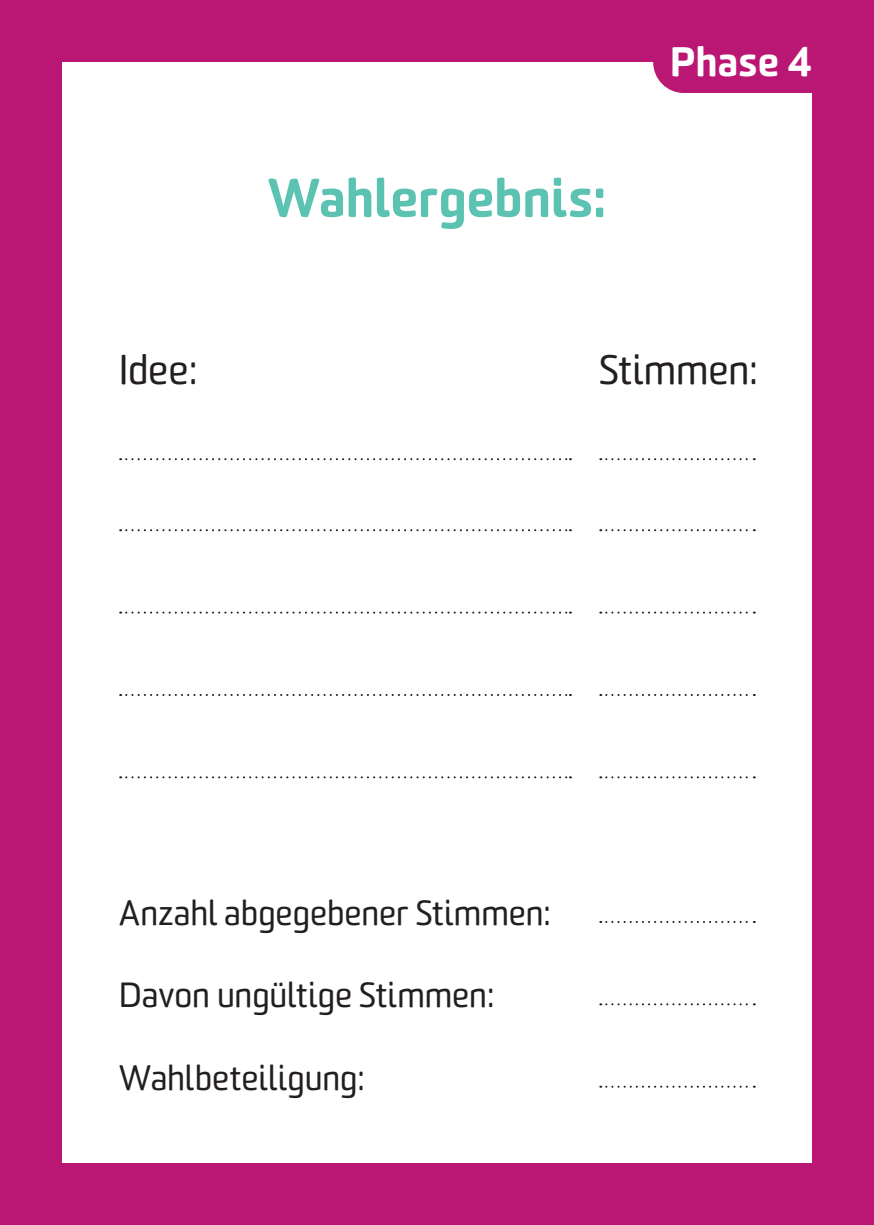
<style>
.page{position:relative;width:874px;height:1225px;background:#fff}
.page>*{position:absolute;margin:0;border:0;box-sizing:border-box;transform-origin:0 0}
.t1{font:900 52px "Sommet Rounded";letter-spacing:-.005em;color:#5cc3b2}
.t2{font:40px "Sommet Rounded";letter-spacing:-.005em;color:#231f20}
.t3{font:900 40px "Sommet Rounded";letter-spacing:.005em;color:#fff}
.t4{font:34px "Sommet Rounded";letter-spacing:-.005em;color:#231f20}
</style>
<div class="page">
<div style="left:0;top:0;width:873px;height:1225px;background:#ba1673"></div>
<div style="left:62px;top:62px;width:749px;height:1100px;background:#fff"></div>
<svg style="left:120px;top:458px;width:450px;height:2px"></svg>
<svg style="left:120px;top:529px;width:450px;height:2px"></svg>
<svg style="left:120px;top:611px;width:450px;height:2px"></svg>
<svg style="left:120px;top:694px;width:450px;height:2px"></svg>
<svg style="left:120px;top:776px;width:450px;height:2px"></svg>
<svg style="left:600px;top:458px;width:154px;height:2px"></svg>
<svg style="left:600px;top:529px;width:154px;height:2px"></svg>
<svg style="left:600px;top:611px;width:154px;height:2px"></svg>
<svg style="left:600px;top:694px;width:154px;height:2px"></svg>
<svg style="left:600px;top:776px;width:154px;height:2px"></svg>
<svg style="left:600px;top:921px;width:154px;height:2px"></svg>
<svg style="left:600px;top:1003px;width:154px;height:2px"></svg>
<svg style="left:600px;top:1085px;width:154px;height:2px"></svg>
<div style="left:653px;top:62px;width:158px;height:31px;background:#ba1673"></div>
<h1 class="t1" style="left:268px;top:164px;width:339px">Wahlergebnis:</h1>
<p class="t3" style="left:670px;top:35px;width:143px">Phase 4</p>
<p class="t2" style="left:119px;top:345px;width:80px">Idee:</p>
<p class="t2" style="left:599px;top:345px;width:161px">Stimmen:</p>
<p class="t4" style="left:119px;top:892px;width:433px">Anzahl abgegebener Stimmen:</p>
<p class="t4" style="left:119px;top:974px;width:377px">Davon ungültige Stimmen:</p>
<p class="t4" style="left:119px;top:1056px;width:248px">Wahlbeteiligung:</p>
</div>
